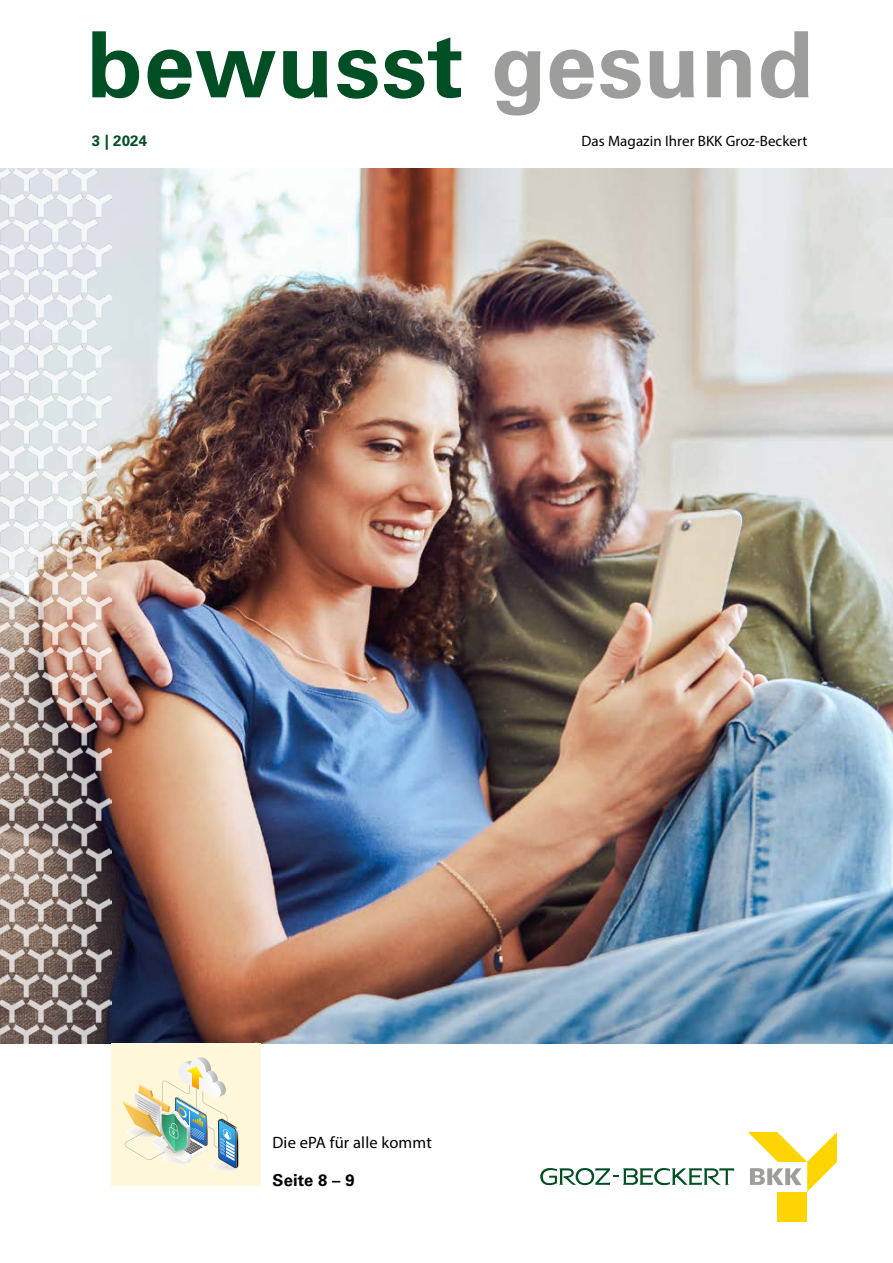
<style>
.page{position:relative;width:893px;height:1263px;background:#fff}
.page>*{position:absolute;margin:0;border:0;box-sizing:border-box;transform-origin:0 0}
.t1{font:700 91.5px "Univers LT Std";letter-spacing:.01em;color:#004f24}
.t2{font:16.5px "Myriad Pro";letter-spacing:.01em;color:#000}
.t3{font:700 16.5px "Univers LT Std";letter-spacing:.01em;color:#000}
.t4{font:15px "Myriad Pro";letter-spacing:.005em;color:#000}
.t5{font:700 15px "Univers LT Std";color:#004f24}
.s1{color:#9d9d9c}
</style>
<div class="page">
<img style="left:112px;top:169px;width:781px;height:874px">
<img style="left:0;top:169px;width:112px;height:874px">
<div style="left:111px;top:1043px;width:149px;height:143px;background:#fff7d9"></div>
<svg style="left:122px;top:1057px;width:116px;height:115px"></svg>
<div style="left:778px;top:1192px;width:29px;height:29px;background:#ffd500"></div>
<svg style="left:748px;top:1132px;width:89px;height:60px"></svg>
<svg style="left:540px;top:1168px;width:194px;height:17px"></svg>
<h1 class="t1" style="left:87px;top:11px;width:728px">bewusst <span class="s1">gesund</span></h1>
<p class="t5" style="left:92px;top:132px;width:57px">3 | 2024</p>
<p class="t4" style="left:581px;top:132px;width:228px">Das Magazin Ihrer BKK Groz-Beckert</p>
<p class="t2" style="left:272px;top:1132px;width:161px">Die ePA für alle kommt</p>
<p class="t3" style="left:272px;top:1170px;width:84px">Seite 8 – 9</p>
</div>
